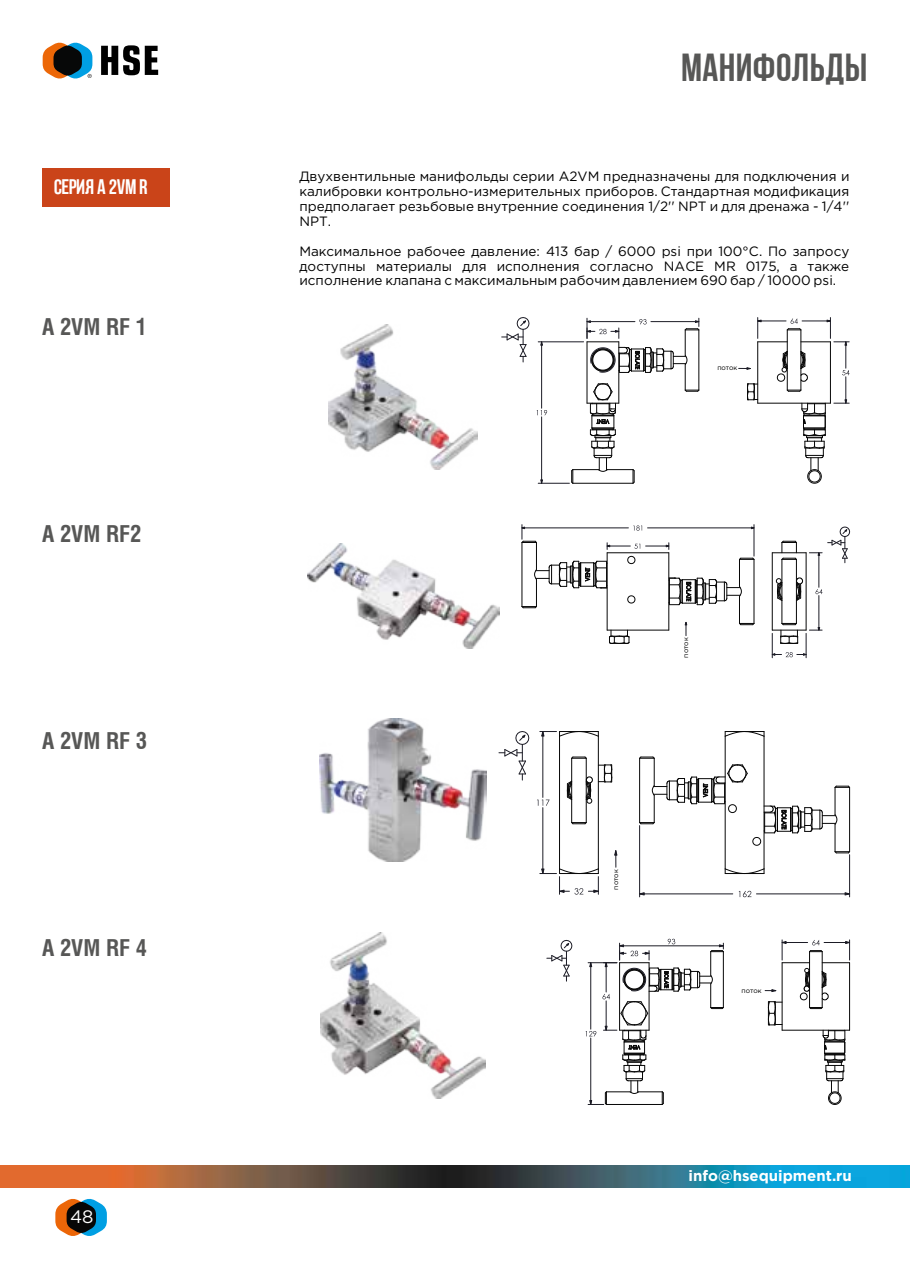
<style>
.page{position:relative;width:910px;height:1280px;background:#fff}
.page>*{position:absolute;margin:0;border:0;box-sizing:border-box;transform-origin:0 0}
.t1{font:700 39px "Bebas Neue";letter-spacing:.01em;color:#575756}
.t2{font:700 condensed 22.5px "Swiss 721 BT";color:#575756}
.t3{font:21px "AA Bebas Neue";color:#fff}
.t4{font:18px "Gotham Pro";color:#fff}
.t5{font:700 15px "Gotham Pro";color:#fff}
.t6{font:13.5px/15px "Gotham Pro";color:#000;text-align:justify}
.t7{font:6.75px "Gotham Pro";color:#000}
</style>
<div class="page">
<img style="left:0;top:1166px;width:910px;height:21px">
<svg style="left:55px;top:1198px;width:52px;height:38px"></svg>
<svg style="left:101px;top:45px;width:57px;height:30px"></svg>
<svg style="left:43px;top:42px;width:49px;height:37px;background:#656a64"></svg>
<img style="left:329px;top:324px;width:148px;height:146px">
<svg style="left:537px;top:410px;width:10px;height:5px"></svg>
<hr style="left:541px;top:417px;width:1px;height:66px;background:#1b1b25">
<hr style="left:541px;top:342px;width:1px;height:66px;background:#1b1b25">
<hr style="left:538px;top:483px;width:31px;height:1px;background:#1b1b25">
<hr style="left:538px;top:342px;width:46px;height:1px;background:#1b1b25">
<svg style="left:571px;top:318px;width:129px;height:166px"></svg>
<svg style="left:739px;top:318px;width:111px;height:165px"></svg>
<svg style="left:502px;top:317px;width:27px;height:45px"></svg>
<img style="left:307px;top:544px;width:192px;height:104px">
<hr style="left:754px;top:559px;width:1px;height:64px;background:#070707">
<hr style="left:754px;top:525px;width:1px;height:31px;background:#1b1b25">
<svg style="left:522px;top:525px;width:232px;height:119px"></svg>
<hr style="left:782px;top:559px;width:1px;height:64px;background:#070707">
<hr style="left:796px;top:559px;width:1px;height:64px;background:#070707">
<svg style="left:782px;top:541px;width:15px;height:19px"></svg>
<svg style="left:796px;top:578px;width:7px;height:23px"></svg>
<hr style="left:806px;top:553px;width:1px;height:77px;background:#070707">
<hr style="left:772px;top:553px;width:1px;height:77px;background:#070707">
<hr style="left:772px;top:552px;width:34px;height:1px;background:#070707">
<svg style="left:776px;top:578px;width:6px;height:23px"></svg>
<svg style="left:815px;top:589px;width:7px;height:5px"></svg>
<hr style="left:819px;top:595px;width:1px;height:35px;background:#1b1b25">
<hr style="left:819px;top:553px;width:1px;height:34px;background:#1b1b25">
<svg style="left:772px;top:623px;width:50px;height:35px"></svg>
<svg style="left:809px;top:552px;width:13px;height:3px"></svg>
<svg style="left:828px;top:527px;width:22px;height:36px"></svg>
<img style="left:320px;top:718px;width:166px;height:143px">
<hr style="left:725px;top:736px;width:1px;height:133px;background:#070707">
<hr style="left:764px;top:736px;width:1px;height:133px;background:#070707">
<svg style="left:639px;top:757px;width:211px;height:97px"></svg>
<svg style="left:725px;top:868px;width:40px;height:6px"></svg>
<svg style="left:725px;top:731px;width:40px;height:5px"></svg>
<hr style="left:586px;top:758px;width:1px;height:64px;background:#070707">
<hr style="left:571px;top:758px;width:1px;height:64px;background:#070707">
<svg style="left:571px;top:822px;width:16px;height:2px"></svg>
<svg style="left:571px;top:757px;width:16px;height:2px"></svg>
<svg style="left:567px;top:781px;width:5px;height:19px"></svg>
<hr style="left:559px;top:736px;width:1px;height:133px;background:#070707">
<svg style="left:586px;top:765px;width:26px;height:38px"></svg>
<hr style="left:598px;top:736px;width:1px;height:133px;background:#070707">
<svg style="left:739px;top:891px;width:12px;height:6px"></svg>
<hr style="left:639px;top:825px;width:1px;height:72px;background:#1b1b25">
<hr style="left:849px;top:855px;width:1px;height:42px;background:#1b1b25">
<hr style="left:640px;top:894px;width:93px;height:1px;background:#1b1b25">
<hr style="left:756px;top:894px;width:94px;height:1px;background:#1b1b25">
<svg style="left:639px;top:892px;width:5px;height:3px"></svg>
<hr style="left:543px;top:731px;width:1px;height:66px;background:#1b1b25">
<svg style="left:537px;top:800px;width:13px;height:6px"></svg>
<hr style="left:543px;top:808px;width:1px;height:65px;background:#1b1b25">
<svg style="left:540px;top:731px;width:59px;height:5px"></svg>
<svg style="left:540px;top:868px;width:59px;height:26px"></svg>
<svg style="left:614px;top:850px;width:3px;height:18px"></svg>
<svg style="left:499px;top:731px;width:30px;height:49px"></svg>
<img style="left:320px;top:932px;width:166px;height:166px">
<svg style="left:586px;top:939px;width:138px;height:166px"></svg>
<svg style="left:765px;top:940px;width:85px;height:165px"></svg>
<svg style="left:547px;top:940px;width:25px;height:41px"></svg>
<div style="left:43px;top:168px;width:127px;height:38px;background:#ca4419"></div>
<h3 class="t3" style="left:54px;top:176px;width:95px">СЕРИЯ A 2VM R</h3>
<h2 class="t2" style="left:42px;top:313px;width:106px">A 2VM RF 1</h2>
<h2 class="t2" style="left:42px;top:520px;width:101px">A 2VM RF2</h2>
<h2 class="t2" style="left:42px;top:727px;width:106px">A 2VM RF 3</h2>
<h2 class="t2" style="left:42px;top:934px;width:106px">A 2VM RF 4</h2>
<h3 class="t4" style="left:70px;top:1207px;width:25px">48</h3>
<h1 class="t1" style="left:681px;top:46px;width:188px">Манифольды</h1>
<p class="t6" style="left:299px;top:169px;width:552px">Двухвентильные манифольды серии A2VM предназначены для подключения и калибровки контрольно-измерительных приборов. Стандартная модификация предполагает резьбовые внутренние соединения 1/2'' NPT и для дренажа - 1/4'' NPT.</p>
<p class="t6" style="left:299px;top:243px;width:552px">Максимальное рабочее давление: 413 бар / 6000 psi при 100°С. По запросу доступны материалы для исполнения согласно NACE MR 0175, а также исполнение клапана с максимальным рабочим давлением 690 бар / 10000 psi.</p>
<p class="t7" style="left:717px;top:364px;width:22px">поток</p>
<p class="t7" style="left:682px;top:657px;width:22px;rotate:-90deg">поток</p>
<p class="t7" style="left:612px;top:889px;width:22px;rotate:-90deg">поток</p>
<p class="t7" style="left:741px;top:986px;width:22px">поток</p>
<p class="t5" style="left:688px;top:1167px;width:165px">info@hsequipment.ru</p>
</div>
